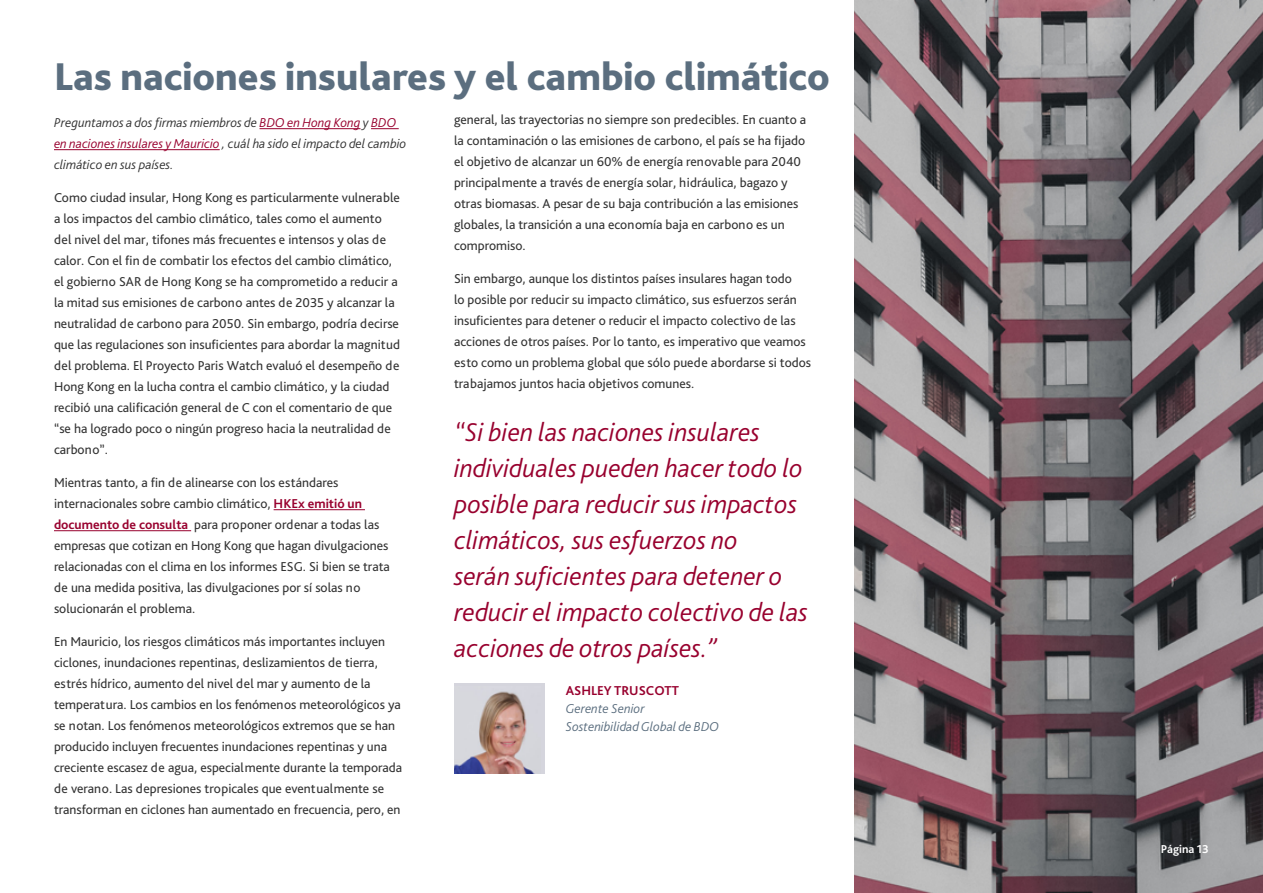
<style>
.page{position:relative;width:1263px;height:893px;background:#fff}
.page>*{position:absolute;margin:0;border:0;box-sizing:border-box;transform-origin:0 0}
.t1{font:800 40.5px "Bliss 2";color:#5b6e7f}
.t2{font:italic 300 27px/36px "Bliss 2";color:#98002e}
.t3{font:13.5px/21px "Bliss Pro";color:#333}
.t4{font:italic 300 13.5px/21px "Bliss 2";color:#333}
.t5{font:italic 300 13.5px/18px "Bliss 2";color:#5b6e7f}
.t6{font:700 13.5px "Bliss 2";color:#98002e}
.t7{font:700 12px "Bliss 2";color:#fff}
.s1{color:#98002e}
.s2{font-family:"Bliss 2";font-weight:700;color:#98002e}
</style>
<div class="page">
<img style="left:854px;top:0;width:409px;height:893px">
<hr style="left:260px;top:128px;width:100px;height:1px;background:#98002e">
<svg style="left:371px;top:128px;width:28px;height:1px"></svg>
<hr style="left:54px;top:149px;width:166px;height:1px;background:#98002e">
<hr style="left:274px;top:509px;width:91px;height:1px;background:#98002e">
<hr style="left:54px;top:530px;width:137px;height:1px;background:#98002e">
<div style="left:454px;top:683px;width:90px;height:90px;background:#d5d5dd"></div>
<img style="left:454px;top:691px;width:80px;height:82px">
<h1 class="t1" style="left:54px;top:52px;width:777px">Las naciones insulares y el cambio climático</h1>
<p class="t4" style="left:54px;top:111px;width:354px">Preguntamos a dos firmas miembros de <span class="s1">BDO en Hong Kong</span> y <span class="s1">BDO en naciones insulares y Mauricio</span> , cuál ha sido el impacto del cambio climático en sus países.</p>
<p class="t3" style="left:54px;top:186px;width:348px">Como ciudad insular, Hong Kong es particularmente vulnerable a los impactos del cambio climático, tales como el aumento del nivel del mar, tifones más frecuentes e intensos y olas de calor. Con el fin de combatir los efectos del cambio climático, el gobierno SAR de Hong Kong se ha comprometido a reducir a la mitad sus emisiones de carbono antes de 2035 y alcanzar la neutralidad de carbono para 2050. Sin embargo, podría decirse que las regulaciones son insuficientes para abordar la magnitud del problema. El Proyecto Paris Watch evaluó el desempeño de Hong Kong en la lucha contra el cambio climático, y la ciudad recibió una calificación general de C con el comentario de que “se ha logrado poco o ningún progreso hacia la neutralidad de carbono”.</p>
<p class="t3" style="left:54px;top:471px;width:337px">Mientras tanto, a fin de alinearse con los estándares internacionales sobre cambio climático, <span class="s2">HKEx emitió un documento de consulta</span> para proponer ordenar a todas las empresas que cotizan en Hong Kong que hagan divulgaciones relacionadas con el clima en los informes ESG. Si bien se trata de una medida positiva, las divulgaciones por sí solas no solucionarán el problema.</p>
<p class="t3" style="left:54px;top:630px;width:350px">En Mauricio, los riesgos climáticos más importantes incluyen ciclones, inundaciones repentinas, deslizamientos de tierra, estrés hídrico, aumento del nivel del mar y aumento de la temperatura. Los cambios en los fenómenos meteorológicos ya se notan. Los fenómenos meteorológicos extremos que se han producido incluyen frecuentes inundaciones repentinas y una creciente escasez de agua, especialmente durante la temporada de verano. Las depresiones tropicales que eventualmente se transforman en ciclones han aumentado en frecuencia, pero, en</p>
<p class="t3" style="left:454px;top:109px;width:354px">general, las trayectorias no siempre son predecibles. En cuanto a la contaminación o las emisiones de carbono, el país se ha fijado el objetivo de alcanzar un 60% de energía renovable para 2040 principalmente a través de energía solar, hidráulica, bagazo y otras biomasas. A pesar de su baja contribución a las emisiones globales, la transición a una economía baja en carbono es un compromiso.</p>
<p class="t3" style="left:454px;top:268px;width:359px">Sin embargo, aunque los distintos países insulares hagan todo<br>lo posible por reducir su impacto climático, sus esfuerzos serán insuficientes para detener o reducir el impacto colectivo de las acciones de otros países. Por lo tanto, es imperativo que veamos esto como un problema global que sólo puede abordarse si todos trabajamos juntos hacia objetivos comunes.</p>
<h2 class="t2" style="left:454px;top:413px;width:356px">“Si bien las naciones insulares individuales pueden hacer todo lo posible para reducir sus impactos climáticos, sus esfuerzos no<br>serán suficientes para detener o reducir el impacto colectivo de las acciones de otros países.”</h2>
<p class="t6" style="left:566px;top:682px;width:115px">ASHLEY TRUSCOTT</p>
<p class="t5" style="left:566px;top:699px;width:155px">Gerente Senior<br>Sostenibilidad Global de BDO</p>
<p class="t7" style="left:1161px;top:842px;width:50px">Página 13</p>
</div>
